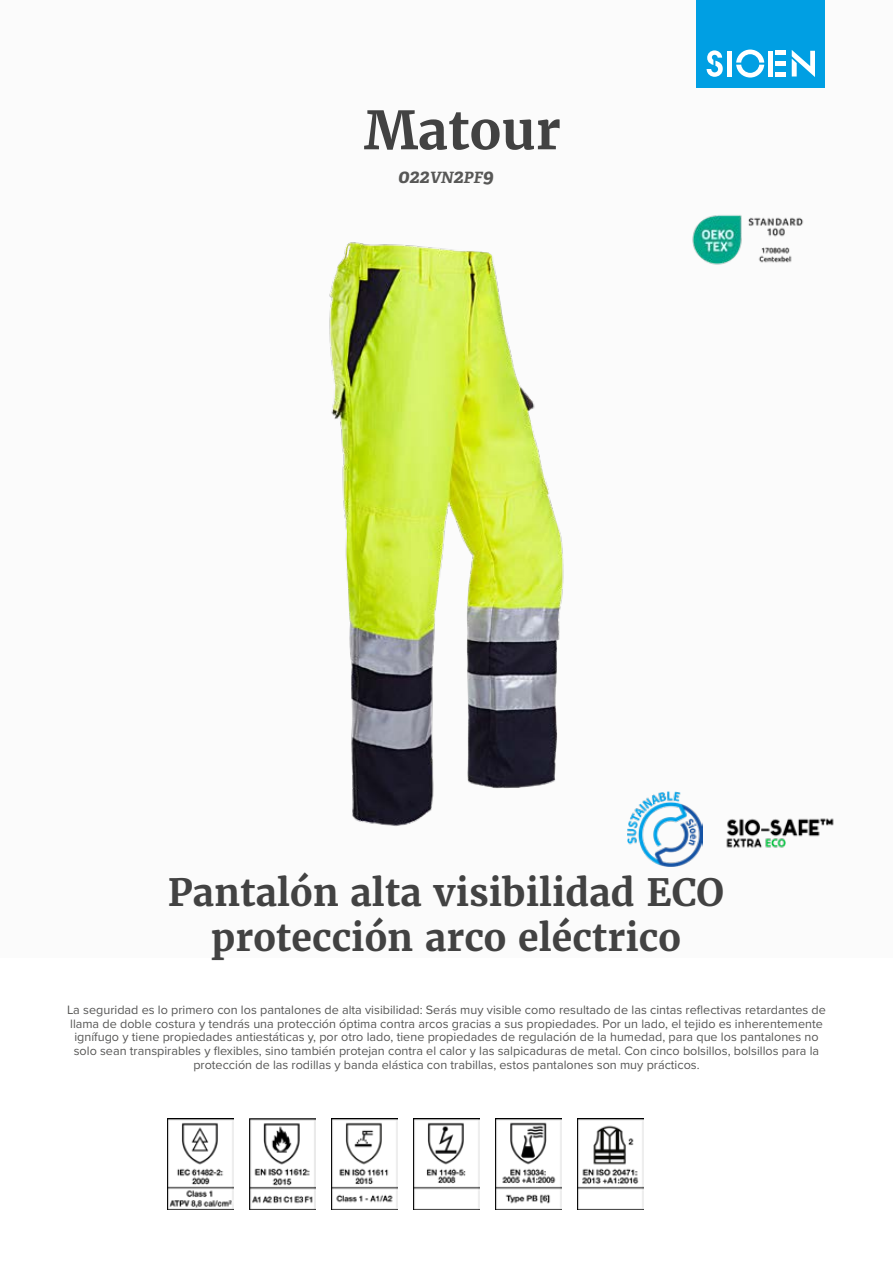
<style>
.page{position:relative;width:893px;height:1263px;background:#fff}
.page>*{position:absolute;margin:0;border:0;box-sizing:border-box;transform-origin:0 0}
.t1{font:700 52.5px "Merriweather";color:#424242}
.t2{font:700 37.5px/45px "Merriweather";color:#424242;text-align:center}
.t3{font:italic 700 19.5px "Adelle";color:#575756}
.t4{font:12.6px/13.6px "Proxima Nova";color:#575756;text-align:center}
.s1{font-size:15.6px}
</style>
<div class="page">
<div style="left:0;top:0;width:893px;height:957px;background:#fbfbfb"></div>
<div style="left:697px;top:0;width:128px;height:88px;background:#009fe3"></div>
<svg style="left:707px;top:50px;width:16px;height:27px"></svg>
<svg style="left:736px;top:50px;width:28px;height:28px"></svg>
<div style="left:727px;top:51px;width:5px;height:26px;background:#fff"></div>
<div style="left:768px;top:51px;width:5px;height:26px;background:#fff"></div>
<div style="left:775px;top:72px;width:11px;height:5px;background:#fff"></div>
<div style="left:775px;top:61px;width:11px;height:5px;background:#fff"></div>
<hr style="left:775px;top:51px;width:11px;height:4px;background:#fff">
<svg style="left:792px;top:50px;width:23px;height:27px"></svg>
<img style="left:726px;top:818px;width:108px;height:30px">
<img style="left:688px;top:807px;width:15px;height:56px">
<img style="left:692px;top:215px;width:112px;height:50px">
<img style="left:167px;top:1118px;width:66px;height:92px">
<img style="left:249px;top:1118px;width:66px;height:92px">
<img style="left:331px;top:1118px;width:66px;height:92px">
<img style="left:413px;top:1118px;width:67px;height:92px">
<img style="left:495px;top:1118px;width:67px;height:92px">
<img style="left:577px;top:1118px;width:67px;height:92px">
<img style="left:329px;top:242px;width:359px;height:625px">
<h1 class="t1" style="left:364px;top:97px;width:198px">Matour</h1>
<h3 class="t3" style="left:398px;top:164px;width:97px">022<span class="s1">VN</span>2<span class="s1">PF</span>9</h3>
<h2 class="t2" style="left:168px;top:869px;width:558px">Pantalón alta visibilidad ECO protección arco eléctrico</h2>
<p class="t4" style="left:67px;top:1002px;width:760px">La seguridad es lo primero con los pantalones de alta visibilidad: Serás muy visible como resultado de las cintas reflectivas retardantes de llama de doble costura y tendrás una protección óptima contra arcos gracias a sus propiedades. Por un lado, el tejido es inherentemente ignífugo y tiene propiedades antiestáticas y, por otro lado, tiene propiedades de regulación de la humedad, para que los pantalones no solo sean transpirables y flexibles, sino también protejan contra el calor y las salpicaduras de metal. Con cinco bolsillos, bolsillos para la protección de las rodillas y banda elástica con trabillas, estos pantalones son muy prácticos.</p>
</div>
